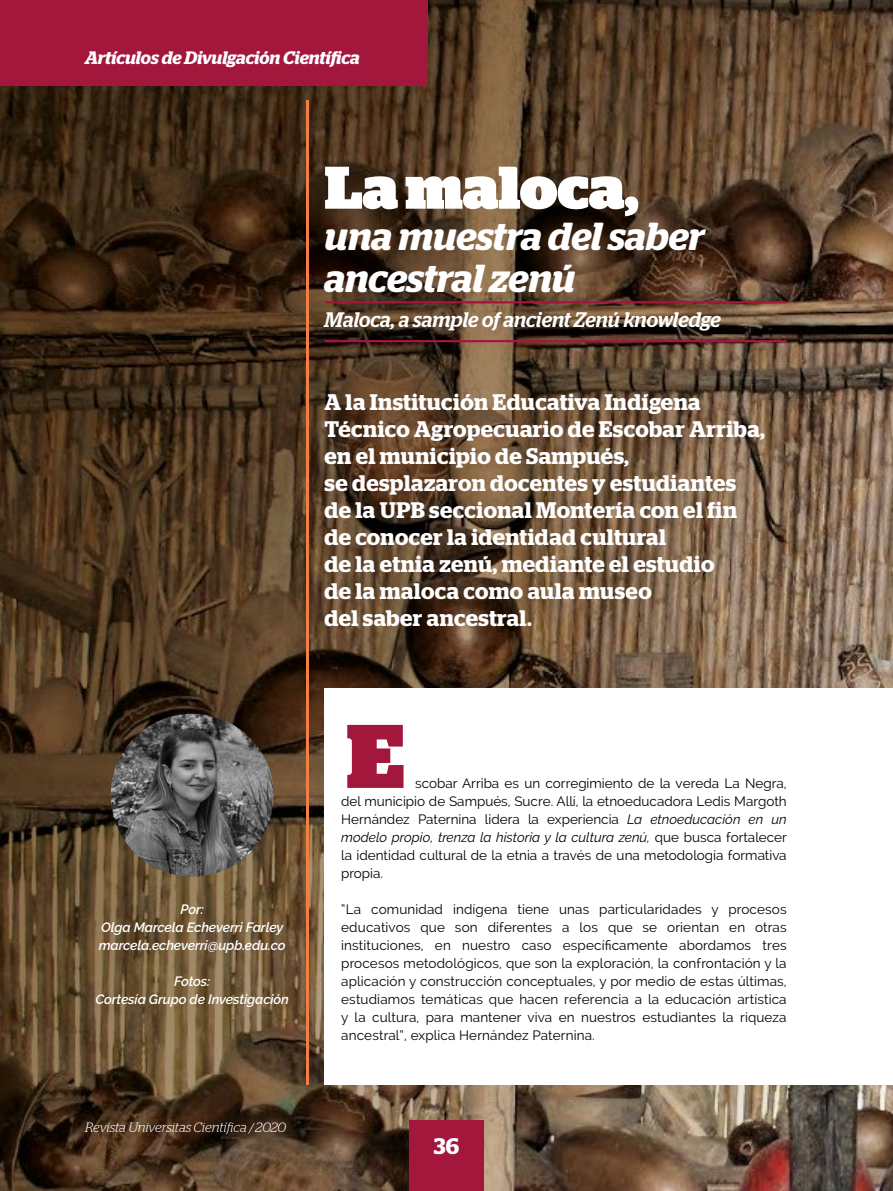
<style>
.page{position:relative;width:893px;height:1191px;background:#fff}
.page>*{position:absolute;margin:0;border:0;box-sizing:border-box;transform-origin:0 0}
.t1{font:900 90px "Stag";color:#a3173d}
.t2{font:900 60px "Stag";color:#fff}
.t3{font:italic 600 39px/42px "Stag";letter-spacing:-.005em;color:#fff}
.t4{font:600 22.5px/27px "Stag";letter-spacing:.02em;color:#fff}
.t5{font:italic 500 21px "Stag";color:#fff}
.t6{font:italic 600 18px "Stag";letter-spacing:-.005em;color:#fff}
.t7{font:13.5px/18px "Raleway";color:#000;text-align:justify}
.t8{font:italic 600 13.5px/18px "Raleway";letter-spacing:-.01em;color:#fff;text-align:center}
.t9{font:italic 300 13.5px "Stag";letter-spacing:-.005em;color:#fff}
.s1{font-style:italic}
</style>
<div class="page">
<img style="left:0;top:0;width:893px;height:1191px">
<div style="left:325px;top:688px;width:568px;height:396px;background:#fff"></div>
<div style="left:0;top:0;width:427px;height:85px;background:#a3173d"></div>
<hr style="left:306px;top:100px;width:3px;height:984px;background:#f08046">
<img style="left:111px;top:713px;width:163px;height:163px;border-radius:81px">
<hr style="left:325px;top:301px;width:462px;height:2px;background:#a3173d">
<hr style="left:325px;top:340px;width:462px;height:2px;background:#a3173d">
<div style="left:409px;top:1120px;width:75px;height:71px;background:#a3173d"></div>
<h3 class="t6" style="left:85px;top:47px;width:276px">Artículos de Divulgación Científica</h3>
<h2 class="t2" style="left:325px;top:153px;width:315px">La maloca,</h2>
<h3 class="t3" style="left:325px;top:215px;width:381px">una muestra del saber ancestral zenú</h3>
<h3 class="t5" style="left:325px;top:307px;width:398px">Maloca, a sample of ancient Zenú knowledge</h3>
<p class="t4" style="left:325px;top:388px;width:442px">A la Institución Educativa Indígena Técnico Agropecuario de Escobar Arriba, en el municipio de Sampués,<br>se desplazaron docentes y estudiantes de la UPB seccional Montería con el fin de conocer la identidad cultural<br>de la etnia zenú, mediante el estudio<br>de la maloca como aula museo<br>del saber ancestral.</p>
<p class="t8" style="left:99px;top:900px;width:188px">Por:<br>Olga Marcela Echeverri Farley marcela.echeverri@upb.edu.co</p>
<p class="t8" style="left:95px;top:972px;width:195px">Fotos:<br>Cortesía Grupo de Investigación</p>
<p class="t9" style="left:85px;top:1119px;width:202px">Revista Universitas Científica / 2020</p>
<h1 class="t1" style="left:347px;top:704px;width:60px">E</h1>
<p class="t7" style="left:341px;top:774px;width:447px;text-indent:74px">scobar Arriba es un corregimiento de la vereda La Negra, del municipio de Sampués, Sucre. Allí, la etnoeducadora Ledis Margoth Hernández Paternina lidera la experiencia <span class="s1">La etnoeducación en un modelo propio, trenza la historia y la cultura zenú,</span> que busca fortalecer la identidad cultural de la etnia a través de una metodología formativa propia.</p>
<p class="t7" style="left:341px;top:900px;width:447px">“La comunidad indígena tiene unas particularidades y procesos educativos que son diferentes a los que se orientan en otras instituciones, en nuestro caso específicamente abordamos tres procesos metodológicos, que son la exploración, la confrontación y la aplicación y construcción conceptuales, y por medio de estas últimas, estudiamos temáticas que hacen referencia a la educación artística y la cultura, para mantener viva en nuestros estudiantes la riqueza ancestral”, explica Hernández Paternina.</p>
<h3 class="t4" style="left:434px;top:1132px;width:27px">36</h3>
</div>
